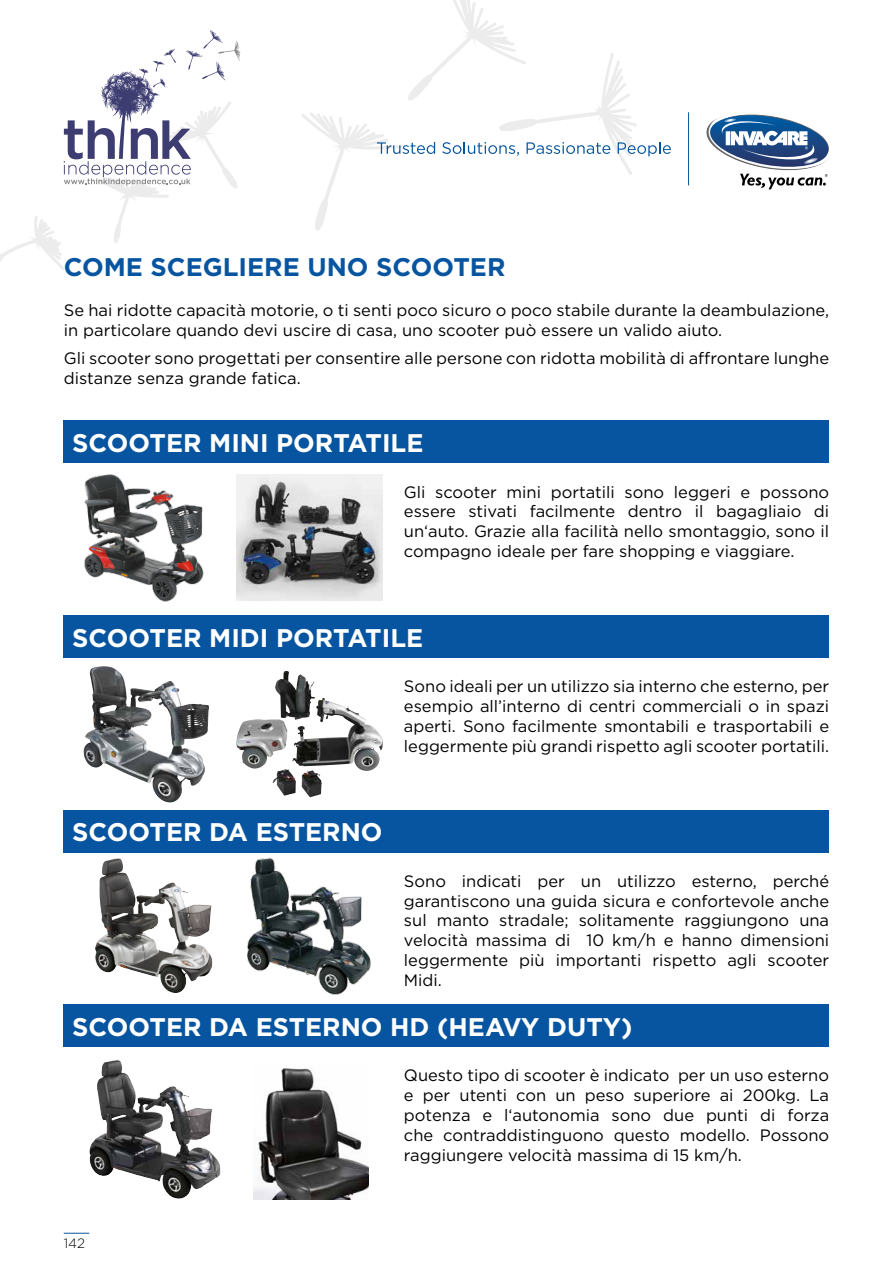
<style>
.page{position:relative;width:893px;height:1263px;background:#fff}
.page>*{position:absolute;margin:0;border:0;box-sizing:border-box;transform-origin:0 0}
.t1{font:700 25.5px "Gotham";color:#fff}
.t2{font:700 25.5px "Gotham";color:#0755a0}
.t3{font:16.5px/19.8px "Gotham";color:#000;text-align:justify}
.t4{font:300 13.5px "Gotham";color:#000}
</style>
<div class="page">
<svg style="left:64px;top:1233px;width:25px;height:1px"></svg>
<hr style="left:688px;top:112px;width:1px;height:73px;background:#0755a0">
<svg style="left:301px;top:0;width:370px;height:230px"></svg>
<svg style="left:706px;top:114px;width:123px;height:75px"></svg>
<svg style="left:0;top:30px;width:240px;height:240px"></svg>
<div style="left:64px;top:421px;width:765px;height:42px;background:#0755a0"></div>
<div style="left:64px;top:615px;width:765px;height:43px;background:#0755a0"></div>
<div style="left:64px;top:810px;width:765px;height:42px;background:#0755a0"></div>
<div style="left:64px;top:1004px;width:765px;height:43px;background:#0755a0"></div>
<img style="left:95px;top:859px;width:118px;height:134px">
<img style="left:83px;top:666px;width:122px;height:137px">
<img style="left:89px;top:1060px;width:132px;height:139px">
<img style="left:254px;top:1068px;width:115px;height:131px">
<img style="left:84px;top:474px;width:120px;height:128px">
<img style="left:236px;top:474px;width:147px;height:127px">
<img style="left:275px;top:671px;width:79px;height:53px">
<img style="left:236px;top:852px;width:147px;height:143px">
<h1 class="t2" style="left:64px;top:250px;width:443px">COME SCEGLIERE UNO SCOOTER</h1>
<p class="t3" style="left:64px;top:300px;width:767px">Se hai ridotte capacità motorie, o ti senti poco sicuro o poco stabile durante la deambulazione, in particolare quando devi uscire di casa, uno scooter può essere un valido aiuto.</p>
<p class="t3" style="left:64px;top:348px;width:767px">Gli scooter sono progettati per consentire alle persone con ridotta mobilità di affrontare lunghe distanze senza grande fatica.</p>
<h1 class="t1" style="left:72px;top:426px;width:353px">SCOOTER MINI PORTATILE</h1>
<p class="t3" style="left:404px;top:482px;width:427px">Gli scooter mini portatili sono leggeri e possono essere stivati facilmente dentro il bagagliaio di un‘auto. Grazie alla facilità nello smontaggio, sono il compagno ideale per fare shopping e viaggiare.</p>
<h1 class="t1" style="left:72px;top:621px;width:352px">SCOOTER MIDI PORTATILE</h1>
<p class="t3" style="left:404px;top:676px;width:427px">Sono ideali per un utilizzo sia interno che esterno, per esempio all’interno di centri commerciali o in spazi aperti. Sono facilmente smontabili e trasportabili e leggermente più grandi rispetto agli scooter portatili.</p>
<h1 class="t1" style="left:72px;top:815px;width:312px">SCOOTER DA ESTERNO</h1>
<p class="t3" style="left:404px;top:871px;width:427px">Sono indicati per un utilizzo esterno, perché garantiscono una guida sicura e confortevole anche sul manto stradale; solitamente raggiungono una velocità massima di 10 km/h e hanno dimensioni leggermente più importanti rispetto agli scooter Midi.</p>
<h1 class="t1" style="left:72px;top:1010px;width:562px">SCOOTER DA ESTERNO HD (HEAVY DUTY)</h1>
<p class="t3" style="left:404px;top:1065px;width:427px">Questo tipo di scooter è indicato per un uso esterno e per utenti con un peso superiore ai 200kg. La potenza e l‘autonomia sono due punti di forza che contraddistinguono questo modello. Possono raggiungere velocità massima di 15 km/h.</p>
<p class="t4" style="left:64px;top:1234px;width:23px">142</p>
</div>
